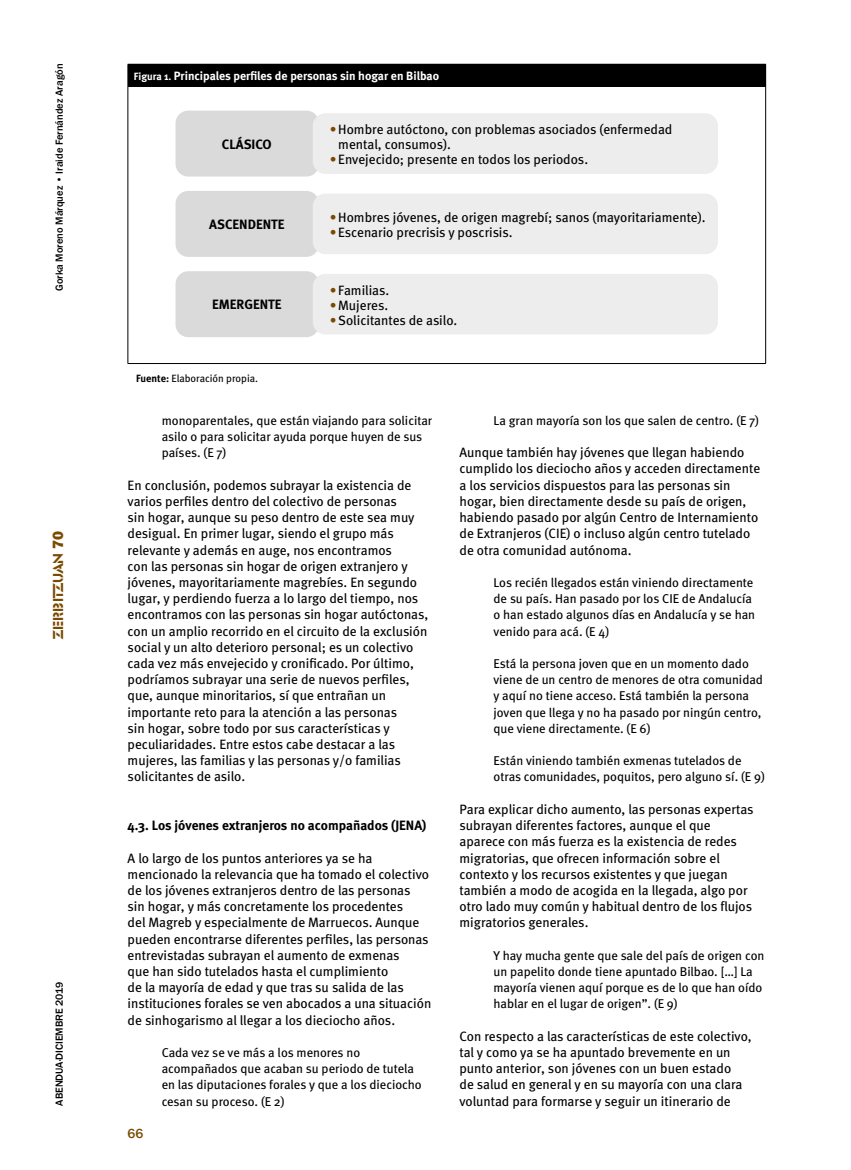
<style>
.page{position:relative;width:851px;height:1170px;background:#fff}
.page>*{position:absolute;margin:0;border:0;box-sizing:border-box;transform-origin:0 0}
.t1{font:15px "Glaser Ste D";color:#7a4a00}
.Texto{font:13.5px/16.2px "Meta";color:#000}
.Tit02{font:700 13.5px "Meta";color:#000}
.Texto-2{font:700 13.5px "Meta";color:#000}
.t2{font:500 13.5px "Franklin Gothic";color:#7a4a00}
.Sangrado{font:12.75px/16.2px "Meta";color:#000}
.GrafTIT{font:700 12px "Meta";color:#fff}
.t3{font:500 10.5px "Franklin Gothic";color:#000}
.GrafFuente{font:10.5px "Meta";color:#000}
.s1{font-family:"Franklin Gothic";font-weight:800}
.s2{font-size:10.5px}
.s3{color:#7a4a00}
.s4{font-weight:700}
</style>
<div class="page">
<div style="left:128px;top:64px;width:637px;height:23px;background:#000"></div>
<svg style="left:765px;top:64px;width:1px;height:23px"></svg>
<hr style="left:128px;top:87px;width:1px;height:276px;background:#000">
<hr style="left:765px;top:87px;width:1px;height:276px;background:#000">
<hr style="left:128px;top:363px;width:637px;height:1px;background:#000">
<div style="left:175px;top:111px;width:144px;height:65px;background:#dadada;border-radius:13px"></div>
<div style="left:313px;top:113px;width:405px;height:61px;background:#ededed;border-radius:13px"></div>
<div style="left:175px;top:191px;width:144px;height:66px;background:#dadada;border-radius:13px"></div>
<div style="left:313px;top:193px;width:405px;height:61px;background:#ededed;border-radius:13px"></div>
<div style="left:175px;top:271px;width:144px;height:66px;background:#dadada;border-radius:13px"></div>
<div style="left:313px;top:274px;width:405px;height:60px;background:#ededed;border-radius:13px"></div>
<p class="t3" style="left:53px;top:291px;width:229px;rotate:-90deg">Gorka Moreno Márquez • Iraide Fernández Aragón</p>
<p class="t1" style="left:50px;top:638px;width:109px;rotate:-90deg">ZERBITZUAN <span class="s1">70</span></p>
<p class="t3" style="left:53px;top:1105px;width:126px;rotate:-90deg">ABENDUA·DICIEMBRE 2019</p>
<p class="GrafTIT" style="left:134px;top:69px;width:307px"><span class="s2">Figura 1.</span> Principales perfiles de personas sin hogar en Bilbao</p>
<p class="Texto-2" style="left:222px;top:136px;width:51px">CLÁSICO</p>
<p class="Texto" style="left:338px;top:121px;width:335px;line-height:15px;text-indent:-9px"><span class="s3">•</span>Hombre autóctono, con problemas asociados (enfermedad mental, consumos).</p>
<p class="Texto" style="left:330px;top:151px;width:260px"><span class="s3">•</span>Envejecido; presente en todos los periodos.</p>
<p class="Texto-2" style="left:209px;top:216px;width:77px">ASCENDENTE</p>
<p class="Texto" style="left:330px;top:209px;width:377px"><span class="s3">•</span>Hombres jóvenes, de origen magrebí; sanos (mayoritariamente).</p>
<p class="Texto" style="left:330px;top:224px;width:184px"><span class="s3">•</span>Escenario precrisis y poscrisis.</p>
<p class="Texto-2" style="left:212px;top:297px;width:71px">EMERGENTE</p>
<p class="GrafFuente" style="left:136px;top:372px;width:123px"><span class="s4">Fuente:</span> Elaboración propia.</p>
<p class="Texto" style="left:330px;top:281px;width:61px"><span class="s3">•</span>Familias.</p>
<p class="Texto" style="left:330px;top:296px;width:60px"><span class="s3">•</span>Mujeres.</p>
<p class="Texto" style="left:330px;top:311px;width:129px"><span class="s3">•</span>Solicitantes de asilo.</p>
<p class="Sangrado" style="left:162px;top:412px;width:272px">monoparentales, que están viajando para solicitar asilo o para solicitar ayuda porque huyen de sus países. (E 7)</p>
<p class="Texto" style="left:128px;top:476px;width:302px">En conclusión, podemos subrayar la existencia de varios perfiles dentro del colectivo de personas<br>sin hogar, aunque su peso dentro de este sea muy desigual. En primer lugar, siendo el grupo más relevante y además en auge, nos encontramos<br>con las personas sin hogar de origen extranjero y jóvenes, mayoritariamente magrebíes. En segundo lugar, y perdiendo fuerza a lo largo del tiempo, nos encontramos con las personas sin hogar autóctonas, con un amplio recorrido en el circuito de la exclusión social y un alto deterioro personal; es un colectivo cada vez más envejecido y cronificado. Por último, podríamos subrayar una serie de nuevos perfiles, que, aunque minoritarios, sí que entrañan un importante reto para la atención a las personas<br>sin hogar, sobre todo por sus características y peculiaridades. Entre estos cabe destacar a las mujeres, las familias y las personas y/o familias solicitantes de asilo.</p>
<p class="Tit02" style="left:128px;top:817px;width:300px">4.3. Los jóvenes extranjeros no acompañados (JENA)</p>
<p class="Texto" style="left:128px;top:849px;width:305px">A lo largo de los puntos anteriores ya se ha mencionado la relevancia que ha tomado el colectivo de los jóvenes extranjeros dentro de las personas<br>sin hogar, y más concretamente los procedentes<br>del Magreb y especialmente de Marruecos. Aunque pueden encontrarse diferentes perfiles, las personas entrevistadas subrayan el aumento de exmenas<br>que han sido tutelados hasta el cumplimiento<br>de la mayoría de edad y que tras su salida de las instituciones forales se ven abocados a una situación de sinhogarismo al llegar a los dieciocho años.</p>
<p class="Sangrado" style="left:162px;top:1044px;width:261px">Cada vez se ve más a los menores no acompañados que acaban su periodo de tutela en las diputaciones forales y que a los dieciocho cesan su proceso. (E 2)</p>
<p class="t2" style="left:128px;top:1124px;width:17px">66</p>
<p class="Sangrado" style="left:493px;top:412px;width:267px">La gran mayoría son los que salen de centro. (E 7)</p>
<p class="Texto" style="left:459px;top:444px;width:302px">Aunque también hay jóvenes que llegan habiendo cumplido los dieciocho años y acceden directamente a los servicios dispuestos para las personas sin hogar, bien directamente desde su país de origen, habiendo pasado por algún Centro de Internamiento de Extranjeros (CIE) o incluso algún centro tutelado de otra comunidad autónoma.</p>
<p class="Sangrado" style="left:493px;top:574px;width:263px">Los recién llegados están viniendo directamente de su país. Han pasado por los CIE de Andalucía o han estado algunos días en Andalucía y se han venido para acá. (E 4)</p>
<p class="Sangrado" style="left:493px;top:655px;width:271px">Está la persona joven que en un momento dado viene de un centro de menores de otra comunidad y aquí no tiene acceso. Está también la persona joven que llega y no ha pasado por ningún centro, que viene directamente. (E 6)</p>
<p class="Sangrado" style="left:493px;top:752px;width:273px">Están viniendo también exmenas tutelados de otras comunidades, poquitos, pero alguno sí. (E 9)</p>
<p class="Texto" style="left:459px;top:800px;width:295px">Para explicar dicho aumento, las personas expertas subrayan diferentes factores, aunque el que aparece con más fuerza es la existencia de redes migratorias, que ofrecen información sobre el contexto y los recursos existentes y que juegan también a modo de acogida en la llegada, algo por otro lado muy común y habitual dentro de los flujos migratorios generales.</p>
<p class="Sangrado" style="left:493px;top:947px;width:272px">Y hay mucha gente que sale del país de origen con un papelito donde tiene apuntado Bilbao. […] La mayoría vienen aquí porque es de lo que han oído hablar en el lugar de origen”. (E 9)</p>
<p class="Texto" style="left:459px;top:1027px;width:293px">Con respecto a las características de este colectivo, tal y como ya se ha apuntado brevemente en un punto anterior, son jóvenes con un buen estado<br>de salud en general y en su mayoría con una clara voluntad para formarse y seguir un itinerario de</p>
</div>
